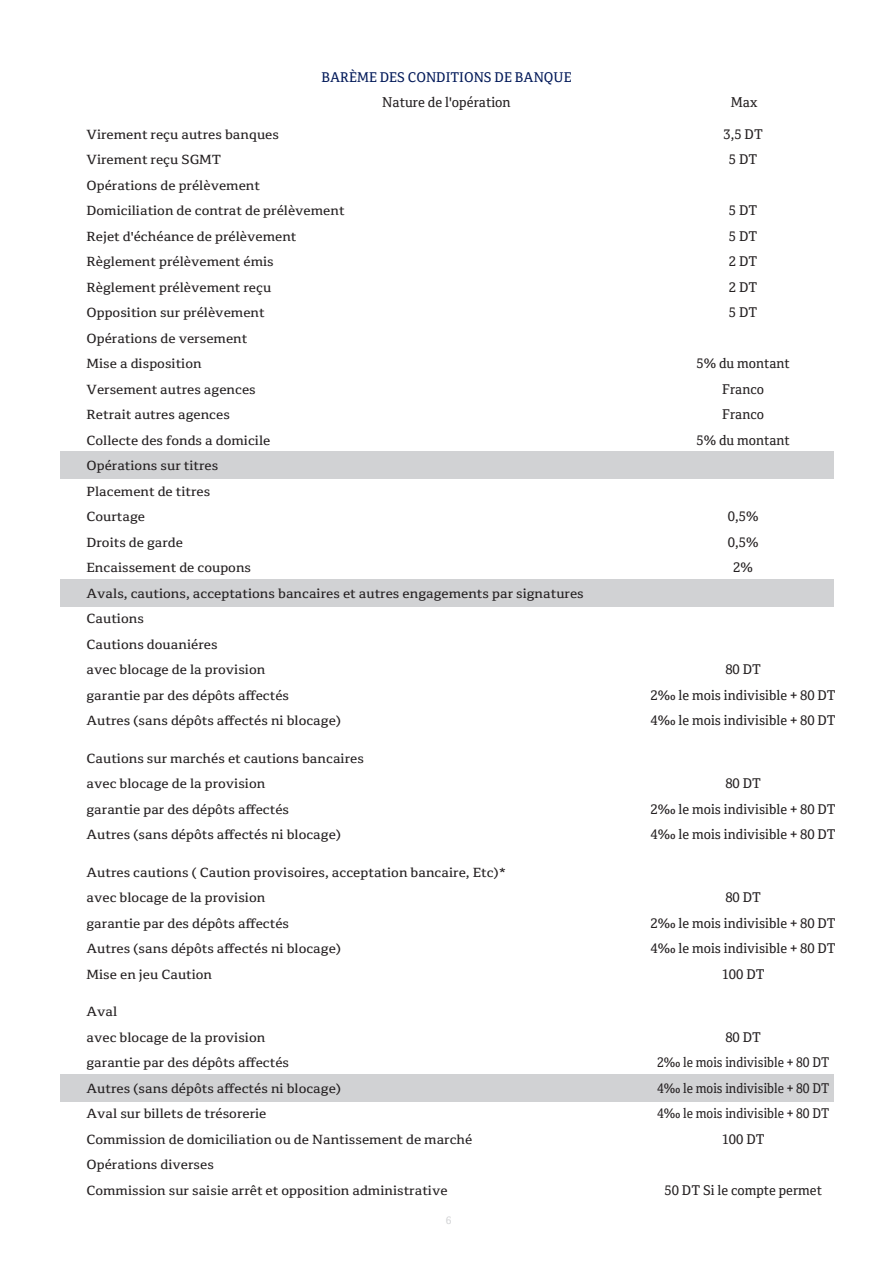
<style>
.page{position:relative;width:893px;height:1263px;background:#fff}
.page>*{position:absolute;margin:0;border:0;box-sizing:border-box;transform-origin:0 0}
.t1{font:13.65px "Cordale Arabic";color:#231f20}
.t2{font:13.5px/25.5px "Cordale Arabic";color:#231f20;text-align:center}
.t3{font:13.5px "Cordale Arabic";color:#011858}
.t4{font:12.75px/25.5px "Cordale Arabic";color:#231f20;scale:1.13 1}
.t5{font:10.5px "Cordale Arabic";color:#d1d2d4}
</style>
<div class="page">
<div style="left:60px;top:579px;width:773px;height:27px;background:#d1d2d4"></div>
<div style="left:60px;top:1074px;width:773px;height:27px;background:#d1d2d4"></div>
<div style="left:60px;top:451px;width:773px;height:28px;background:#d1d2d4"></div>
<p class="t3" style="left:322px;top:65px;width:252px">BARÈME DES CONDITIONS DE BANQUE</p>
<p class="t1" style="left:382px;top:90px;width:130px">Nature de l'opération</p>
<p class="t1" style="left:731px;top:90px;width:28px">Max</p>
<p class="t4" style="left:87px;top:121px;width:442px">Virement reçu autres banques<br>Virement reçu SGMT<br>Opérations de prélèvement<br>Domiciliation de contrat de prélèvement<br>Rejet d'échéance de prélèvement<br>Règlement prélèvement émis<br>Règlement prélèvement reçu<br>Opposition sur prélèvement<br>Opérations de versement<br>Mise a disposition<br>Versement autres agences<br>Retrait autres agences<br>Collecte des fonds a domicile<br>Opérations sur titres<br>Placement de titres<br>Courtage<br>Droits de garde<br>Encaissement de coupons<br>Avals, cautions, acceptations bancaires et autres engagements par signatures<br>Cautions<br>Cautions douaniéres<br>avec blocage de la provision<br>garantie par des dépôts affectés<br>Autres (sans dépôts affectés ni blocage)</p>
<p class="t4" style="left:87px;top:745px;width:247px">Cautions sur marchés et cautions bancaires avec blocage de la provision<br>garantie par des dépôts affectés<br>Autres (sans dépôts affectés ni blocage)</p>
<p class="t4" style="left:87px;top:858px;width:373px">Autres cautions ( Caution provisoires, acceptation bancaire, Etc)* avec blocage de la provision<br>garantie par des dépôts affectés<br>Autres (sans dépôts affectés ni blocage)<br>Mise en jeu Caution</p>
<p class="t4" style="left:87px;top:998px;width:343px">Aval<br>avec blocage de la provision<br>garantie par des dépôts affectés<br>Autres (sans dépôts affectés ni blocage)<br>Aval sur billets de trésorerie<br>Commission de domiciliation ou de Nantissement de marché Opérations diverses<br>Commission sur saisie arrêt et opposition administrative</p>
<p class="t5" style="left:446px;top:1211px;width:7px">6</p>
<p class="t2" style="left:723px;top:120px;width:41px">3,5 DT<br>5 DT</p>
<p class="t2" style="left:729px;top:197px;width:30px;text-align:justify">5 DT 5 DT 2 DT 2 DT 5 DT</p>
<p class="t2" style="left:696px;top:350px;width:95px">5% du montant<br>Franco<br>Franco<br>5% du montant</p>
<p class="t2" style="left:728px;top:503px;width:32px">0,5%<br>0,5%<br>2%</p>
<p class="t2" style="left:650px;top:656px;width:187px">80 DT<br>2‰ le mois indivisible + 80 DT<br>4‰ le mois indivisible + 80 DT</p>
<p class="t2" style="left:650px;top:770px;width:187px">80 DT<br>2‰ le mois indivisible + 80 DT<br>4‰ le mois indivisible + 80 DT</p>
<p class="t2" style="left:650px;top:884px;width:187px">80 DT<br>2‰ le mois indivisible + 80 DT<br>4‰ le mois indivisible + 80 DT<br>100 DT</p>
<p class="t2" style="left:657px;top:1023px;width:174px">80 DT<br>2‰ le mois indivisible + 80 DT<br>4‰ le mois indivisible + 80 DT<br>4‰ le mois indivisible + 80 DT<br>100 DT</p>
<p class="t2" style="left:664px;top:1176px;width:159px">50 DT Si le compte permet</p>
</div>
